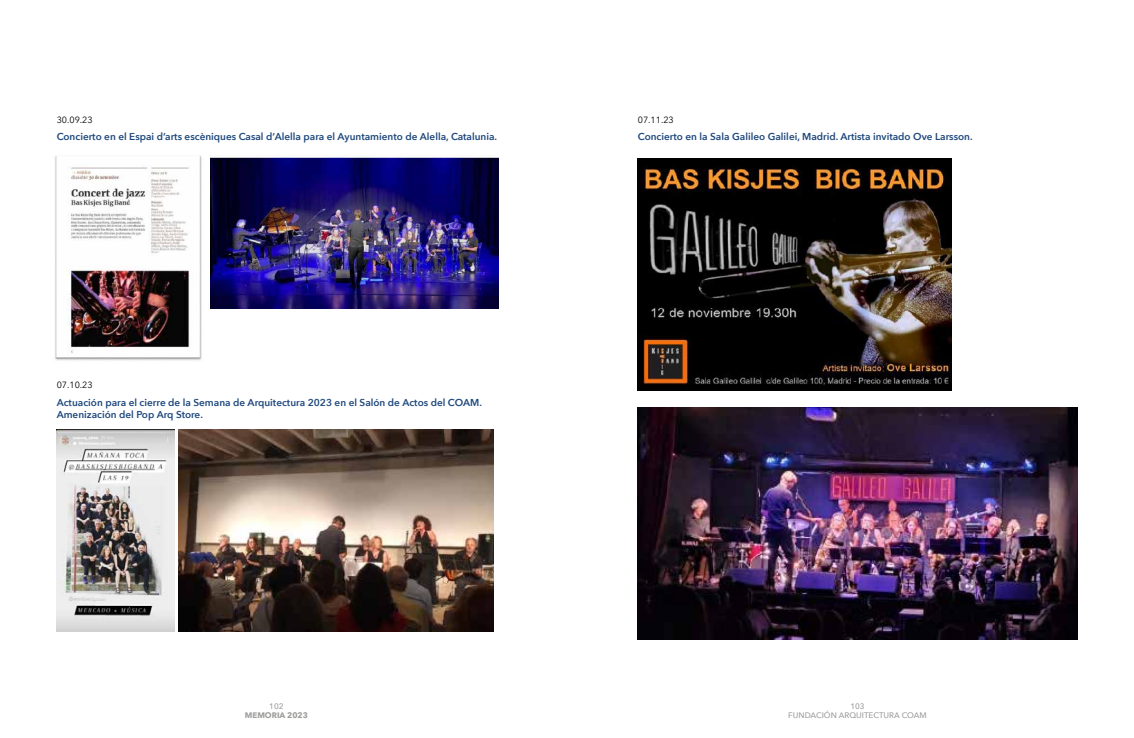
<style>
.page{position:relative;width:1134px;height:738px;background:#fff}
.page>*{position:absolute;margin:0;border:0;box-sizing:border-box;transform-origin:0 0}
.t1{font:600 10px/12px "Avenir Next";color:#1e487c}
.t2{font:9px "Avenir Next";color:#000}
.t3{font:500 8px/9.6px "Avenir Next";color:#9d9d9c;text-align:center}
.t4{font:700 8px "Avenir Next";color:#9d9d9c}
</style>
<div class="page">
<img style="left:55px;top:155px;width:147px;height:206px">
<img style="left:210px;top:155px;width:289px;height:153px">
<img style="left:57px;top:429px;width:117px;height:202px">
<img style="left:179px;top:429px;width:314px;height:202px">
<img style="left:638px;top:159px;width:313px;height:231px">
<img style="left:638px;top:407px;width:439px;height:232px">
<p class="t2" style="left:57px;top:112px;width:37px">30.09.23</p>
<p class="t1" style="left:57px;top:130px;width:442px">Concierto en el Espai d’arts escèniques Casal d’Alella para el Ayuntamiento de Alella, Catalunia.</p>
<p class="t2" style="left:57px;top:377px;width:37px">07.10.23</p>
<p class="t1" style="left:57px;top:396px;width:427px">Actuación para el cierre de la Semana de Arquitectura 2023 en el Salón de Actos del COAM.<br>Amenización del Pop Arq Store.</p>
<p class="t2" style="left:638px;top:112px;width:37px">07.11.23</p>
<p class="t1" style="left:638px;top:130px;width:336px">Concierto en la Sala Galileo Galilei, Madrid. Artista invitado Ove Larsson.</p>
<p class="t3" style="left:269px;top:700px;width:16px">102</p>
<p class="t4" style="left:245px;top:708px;width:65px">MEMORIA 2023</p>
<p class="t3" style="left:788px;top:700px;width:140px">103<br>FUNDACIÓN ARQUITECTURA COAM</p>
</div>
